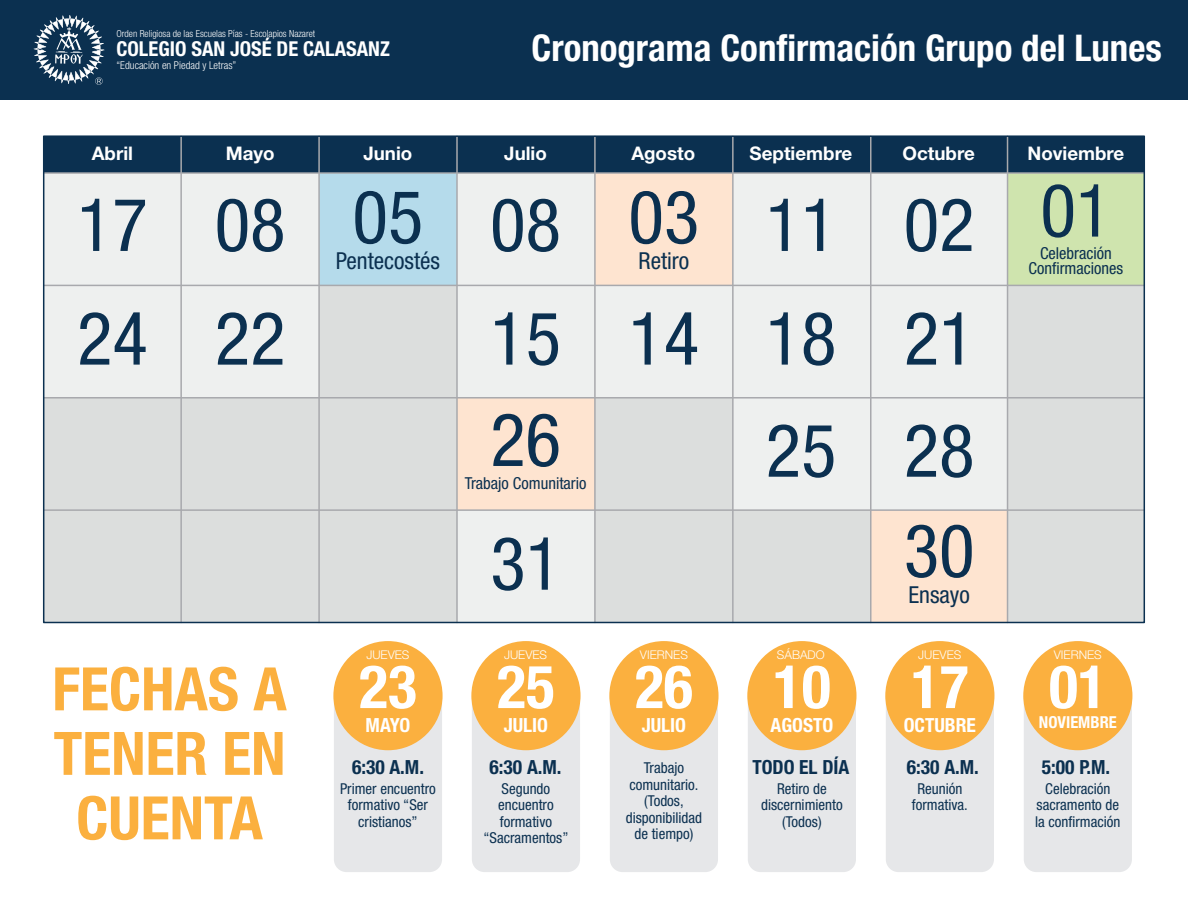
<style>
.page{position:relative;width:1188px;height:918px;background:#fff}
.page>*{position:absolute;margin:0;border:0;box-sizing:border-box;transform-origin:0 0}
.t1{font:condensed 73.8px/112.9px "Helvetica Neue LT Std";color:#0b3050}
.t2{font:700 condensed 60px/64.5px "Helvetica Neue LT Std";color:#fbb03f;text-align:center}
.t3{font:700 condensed 60px "Helvetica Neue LT Std";color:#fff}
.t4{font:700 condensed 36.9px "Helvetica Neue LT Std";color:#fff}
.t5{font:condensed 23.4px "Helvetica Neue LT Std";color:#0b3050}
.t6{font:700 condensed 20.55px "Helvetica Neue LT Std";color:#fff}
.t7{font:700 condensed 19.5px "Helvetica Neue LT Std";color:#0b3050}
.t8{font:700 condensed 19.5px "Helvetica Neue LT Std";color:#fff}
.t9{font:700 18.75px "Helvetica Neue LT Std";color:#fff}
.t10{font:condensed 16.5px/15px "Helvetica Neue LT Std";color:#0b3050;text-align:center}
.t11{font:700 condensed 16.5px "Helvetica Neue LT Std";color:#fff}
.t12{font:condensed 15px/16.5px "Helvetica Neue LT Std";color:#0b3050;text-align:center}
.t13{font:300 12px "Helvetica Neue LT Std";color:#fff}
.t14{font:300 condensed 10.8px "Helvetica Neue LT Std";color:#fff}
.t15{font:300 condensed 9.75px "Helvetica Neue LT Std";color:#fff}
</style>
<div class="page">
<div style="left:334px;top:708px;width:108px;height:164px;background:#e6e7e9"></div>
<div style="left:472px;top:708px;width:108px;height:164px;background:#e6e7e9"></div>
<div style="left:610px;top:708px;width:108px;height:164px;background:#e6e7e9"></div>
<div style="left:748px;top:708px;width:108px;height:164px;background:#e6e7e9"></div>
<div style="left:886px;top:703px;width:108px;height:169px;background:#e6e7e9"></div>
<div style="left:1024px;top:703px;width:108px;height:169px;background:#e6e7e9"></div>
<div style="left:457px;top:510px;width:138px;height:112px;background:#eef0ef"></div>
<div style="left:319px;top:510px;width:138px;height:112px;background:#dcdedd"></div>
<div style="left:181px;top:398px;width:138px;height:112px;background:#dcdedd"></div>
<div style="left:733px;top:136px;width:138px;height:37px;background:#0b3050"></div>
<div style="left:733px;top:173px;width:138px;height:112px;background:#eef0ef"></div>
<div style="left:733px;top:285px;width:138px;height:113px;background:#eef0ef"></div>
<div style="left:181px;top:285px;width:138px;height:113px;background:#eef0ef"></div>
<div style="left:595px;top:510px;width:138px;height:112px;background:#dcdedd"></div>
<div style="left:733px;top:398px;width:138px;height:112px;background:#eef0ef"></div>
<div style="left:733px;top:510px;width:138px;height:112px;background:#dcdedd"></div>
<div style="left:181px;top:510px;width:138px;height:112px;background:#dcdedd"></div>
<div style="left:457px;top:398px;width:138px;height:112px;background:#fee4d0"></div>
<div style="left:595px;top:398px;width:138px;height:112px;background:#dcdedd"></div>
<div style="left:319px;top:398px;width:138px;height:112px;background:#dcdedd"></div>
<div style="left:319px;top:285px;width:138px;height:113px;background:#dcdedd"></div>
<div style="left:457px;top:285px;width:138px;height:113px;background:#eef0ef"></div>
<div style="left:319px;top:173px;width:138px;height:112px;background:#b5dbeb"></div>
<div style="left:595px;top:285px;width:138px;height:113px;background:#eef0ef"></div>
<div style="left:181px;top:173px;width:138px;height:112px;background:#eef0ef"></div>
<div style="left:457px;top:173px;width:138px;height:112px;background:#eef0ef"></div>
<div style="left:595px;top:173px;width:138px;height:112px;background:#fee4d0"></div>
<div style="left:44px;top:173px;width:137px;height:112px;background:#eef0ef"></div>
<div style="left:595px;top:136px;width:138px;height:37px;background:#0b3050"></div>
<div style="left:871px;top:510px;width:137px;height:112px;background:#fee4d0"></div>
<div style="left:871px;top:173px;width:137px;height:112px;background:#eef0ef"></div>
<div style="left:1008px;top:173px;width:136px;height:112px;background:#cfe4ae"></div>
<div style="left:1008px;top:285px;width:136px;height:113px;background:#dcdedd"></div>
<div style="left:1008px;top:398px;width:136px;height:112px;background:#dcdedd"></div>
<div style="left:1008px;top:510px;width:136px;height:112px;background:#dcdedd"></div>
<div style="left:871px;top:136px;width:137px;height:37px;background:#0b3050"></div>
<div style="left:1008px;top:136px;width:136px;height:37px;background:#0b3050"></div>
<div style="left:871px;top:398px;width:137px;height:112px;background:#eef0ef"></div>
<div style="left:871px;top:285px;width:137px;height:113px;background:#eef0ef"></div>
<div style="left:44px;top:136px;width:137px;height:37px;background:#0b3050"></div>
<div style="left:181px;top:136px;width:138px;height:37px;background:#0b3050"></div>
<div style="left:457px;top:136px;width:138px;height:37px;background:#0b3050"></div>
<div style="left:319px;top:136px;width:138px;height:37px;background:#0b3050"></div>
<div style="left:44px;top:285px;width:137px;height:113px;background:#eef0ef"></div>
<div style="left:44px;top:510px;width:137px;height:112px;background:#dcdedd"></div>
<div style="left:44px;top:398px;width:137px;height:112px;background:#dcdedd"></div>
<hr style="left:180px;top:136px;width:2px;height:486px;background:#a8a9ad">
<hr style="left:44px;top:285px;width:1100px;height:1px;background:#a8a9ad">
<hr style="left:44px;top:172px;width:1100px;height:2px;background:#a8a9ad">
<hr style="left:44px;top:397px;width:1100px;height:2px;background:#a8a9ad">
<hr style="left:44px;top:509px;width:1100px;height:2px;background:#a8a9ad">
<hr style="left:318px;top:136px;width:2px;height:486px;background:#a8a9ad">
<hr style="left:456px;top:136px;width:2px;height:486px;background:#a8a9ad">
<hr style="left:594px;top:136px;width:2px;height:486px;background:#a8a9ad">
<hr style="left:732px;top:136px;width:2px;height:486px;background:#a8a9ad">
<hr style="left:870px;top:136px;width:2px;height:486px;background:#a8a9ad">
<hr style="left:1007px;top:136px;width:1px;height:486px;background:#a8a9ad">
<div style="left:1023px;top:641px;width:109px;height:109px;background:#fbb03f;border-radius:50%"></div>
<div style="left:885px;top:641px;width:109px;height:109px;background:#fbb03f;border-radius:50%"></div>
<div style="left:747px;top:641px;width:110px;height:109px;background:#fbb03f;border-radius:50%"></div>
<div style="left:609px;top:641px;width:110px;height:109px;background:#fbb03f;border-radius:50%"></div>
<div style="left:471px;top:641px;width:110px;height:109px;background:#fbb03f;border-radius:50%"></div>
<div style="left:333px;top:641px;width:110px;height:109px;background:#fbb03f;border-radius:50%"></div>
<div style="left:0;top:0;width:1188px;height:100px;background:#0b3050"></div>
<svg style="left:34px;top:15px;width:70px;height:70px"></svg>
<p class="t15" style="left:117px;top:28px;width:200px">Orden Religiosa de las Escuelas Pías - Escolapios Nazaret</p>
<h3 class="t6" style="left:117px;top:36px;width:275px">COLEGIO SAN JOSÉ DE CALASANZ</h3>
<p class="t14" style="left:117px;top:59px;width:121px">“Educación en Piedad y Letras”</p>
<h3 class="t4" style="left:532px;top:26px;width:632px">Cronograma Confirmación Grupo del Lunes</h3>
<p class="t9" style="left:92px;top:142px;width:43px">Abril</p>
<p class="t9" style="left:226px;top:142px;width:50px">Mayo</p>
<p class="t9" style="left:363px;top:142px;width:50px">Junio</p>
<p class="t9" style="left:504px;top:142px;width:44px">Julio</p>
<p class="t9" style="left:631px;top:142px;width:65px">Agosto</p>
<p class="t9" style="left:750px;top:142px;width:104px">Septiembre</p>
<p class="t9" style="left:903px;top:142px;width:74px">Octubre</p>
<p class="t9" style="left:1027px;top:142px;width:98px">Noviembre</p>
<h1 class="t1" style="left:77px;top:168px;width:72px;line-height:113.7px">17<br>24</h1>
<h1 class="t1" style="left:215px;top:168px;width:72px">08</h1>
<h1 class="t1" style="left:490px;top:168px;width:72px">08</h1>
<h1 class="t1" style="left:766px;top:168px;width:210px;text-align:justify">11 02<br>18 21<br>25 28</h1>
<h1 class="t1" style="left:1041px;top:154px;width:72px">01</h1>
<p class="t10" style="left:1029px;top:246px;width:96px">Celebración<br>Confirmaciones</p>
<h1 class="t1" style="left:353px;top:160px;width:72px">05</h1>
<h3 class="t5" style="left:336px;top:247px;width:106px">Pentecostés</h3>
<h1 class="t1" style="left:628px;top:160px;width:72px">03</h1>
<h3 class="t5" style="left:639px;top:247px;width:52px">Retiro</h3>
<h1 class="t1" style="left:490px;top:282px;width:211px">15 14</h1>
<h1 class="t1" style="left:215px;top:282px;width:72px">22</h1>
<h1 class="t1" style="left:490px;top:383px;width:72px">26</h1>
<p class="t10" style="left:465px;top:475px;width:123px">Trabajo Comunitario</p>
<h1 class="t1" style="left:490px;top:507px;width:72px">31</h1>
<h1 class="t1" style="left:904px;top:494px;width:72px">30</h1>
<h3 class="t5" style="left:908px;top:581px;width:63px">Ensayo</h3>
<h2 class="t2" style="left:52px;top:656px;width:236px">FECHAS A<br>TENER EN<br>CUENTA</h2>
<p class="t13" style="left:366px;top:647px;width:45px">JUEVES</p>
<p class="t13" style="left:504px;top:647px;width:45px">JUEVES</p>
<p class="t13" style="left:640px;top:647px;width:50px">VIERNES</p>
<p class="t13" style="left:777px;top:647px;width:49px">SÁBADO</p>
<p class="t13" style="left:918px;top:647px;width:45px">JUEVES</p>
<p class="t13" style="left:1054px;top:647px;width:50px">VIERNES</p>
<h2 class="t3" style="left:359px;top:650px;width:59px">23</h2>
<h3 class="t8" style="left:366px;top:713px;width:46px">MAYO</h3>
<h3 class="t7" style="left:352px;top:755px;width:74px">6:30 A.M.</h3>
<p class="t12" style="left:340px;top:780px;width:97px">Primer encuentro formativo “Ser cristianos”</p>
<h2 class="t3" style="left:497px;top:650px;width:59px">25</h2>
<h3 class="t8" style="left:504px;top:713px;width:46px">JULIO</h3>
<h2 class="t3" style="left:635px;top:650px;width:59px">26</h2>
<h3 class="t8" style="left:642px;top:713px;width:46px">JULIO</h3>
<h2 class="t3" style="left:773px;top:650px;width:59px">10</h2>
<h3 class="t8" style="left:770px;top:713px;width:64px">AGOSTO</h3>
<h2 class="t3" style="left:911px;top:650px;width:59px">17</h2>
<h3 class="t8" style="left:904px;top:713px;width:74px">OCTUBRE</h3>
<h2 class="t3" style="left:1049px;top:650px;width:59px">01</h2>
<p class="t11" style="left:1039px;top:712px;width:79px">NOVIEMBRE</p>
<h3 class="t7" style="left:490px;top:755px;width:74px">6:30 A.M.</h3>
<h3 class="t7" style="left:752px;top:755px;width:99px">TODO EL DÍA</h3>
<h3 class="t7" style="left:907px;top:755px;width:74px">6:30 A.M.</h3>
<h3 class="t7" style="left:1042px;top:755px;width:70px">5:00 P.M.</h3>
<p class="t12" style="left:626px;top:760px;width:78px">Trabajo comunitario. (Todos, disponibilidad de tiempo)</p>
<p class="t12" style="left:912px;top:780px;width:57px">Reunión formativa.</p>
<p class="t12" style="left:1035px;top:780px;width:87px">Celebración sacramento de la confirmación</p>
<p class="t12" style="left:483px;top:780px;width:86px">Segundo encuentro formativo “Sacramentos”</p>
<p class="t12" style="left:761px;top:780px;width:83px">Retiro de discernimiento (Todos)</p>
</div>
